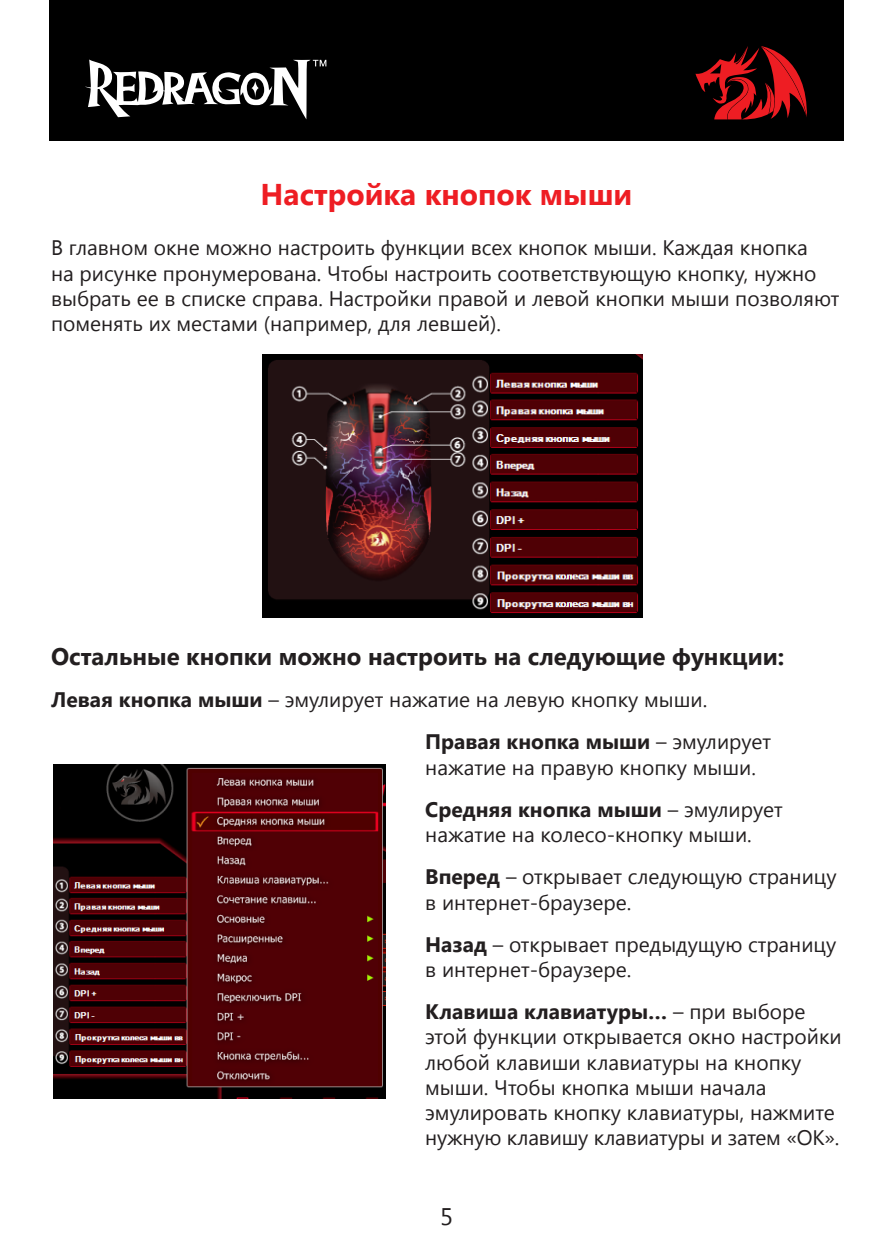
<style>
.page{position:relative;width:893px;height:1259px;background:#fff}
.page>*{position:absolute;margin:0;border:0;box-sizing:border-box;transform-origin:0 0}
.PDZ{font:700 30px "Segoe UI";color:#ee1d23}
.PDZ-2{font:700 24px "Segoe UI";color:#231f20}
.t1{font:24px "Segoe UI";color:#231f20}
.PDZ-3{font:21px/25.2px "Segoe UI";color:#231f20}
.s1{font-weight:700}
</style>
<div class="page">
<div style="left:49px;top:0;width:794px;height:141px;background:#000"></div>
<svg style="left:85px;top:60px;width:241px;height:59px"></svg>
<svg style="left:695px;top:46px;width:113px;height:74px;background:#610b0e"></svg>
<img style="left:263px;top:355px;width:380px;height:262px">
<img style="left:53px;top:765px;width:332px;height:333px">
<p class="PDZ" style="left:261px;top:173px;width:373px">Настройка кнопок мыши</p>
<p class="PDZ-3" style="left:51px;top:234px;width:790px">В главном окне можно настроить функции всех кнопок мыши. Каждая кнопка<br>на рисунке пронумерована. Чтобы настроить соответствующую кнопку, нужно выбрать ее в списке справа. Настройки правой и левой кнопки мыши позволяют поменять их местами (например, для левшей).</p>
<p class="PDZ-2" style="left:51px;top:639px;width:735px">Остальные кнопки можно настроить на следующие функции:</p>
<p class="PDZ-3" style="left:51px;top:686px;width:658px"><span class="s1">Левая кнопка мыши</span> – эмулирует нажатие на левую кнопку мыши.</p>
<p class="PDZ-3" style="left:425px;top:728px;width:347px"><span class="s1">Правая кнопка мыши</span> – эмулирует нажатие на правую кнопку мыши.</p>
<p class="PDZ-3" style="left:425px;top:796px;width:359px"><span class="s1">Средняя кнопка мыши</span> – эмулирует нажатие на колесо-кнопку мыши.</p>
<p class="PDZ-3" style="left:425px;top:863px;width:413px"><span class="s1">Вперед</span> – открывает следующую страницу в интернет-браузере.</p>
<p class="PDZ-3" style="left:425px;top:930px;width:413px"><span class="s1">Назад</span> – открывает предыдущую страницу в интернет-браузере.</p>
<p class="PDZ-3" style="left:425px;top:998px;width:418px"><span class="s1">Клавиша клавиатуры…</span> – при выборе этой функции открывается окно настройки любой клавиши клавиатуры на кнопку мыши. Чтобы кнопка мыши начала эмулировать кнопку клавиатуры, нажмите нужную клавишу клавиатуры и затем «ОК».</p>
<p class="t1" style="left:440px;top:1200px;width:14px">5</p>
</div>
